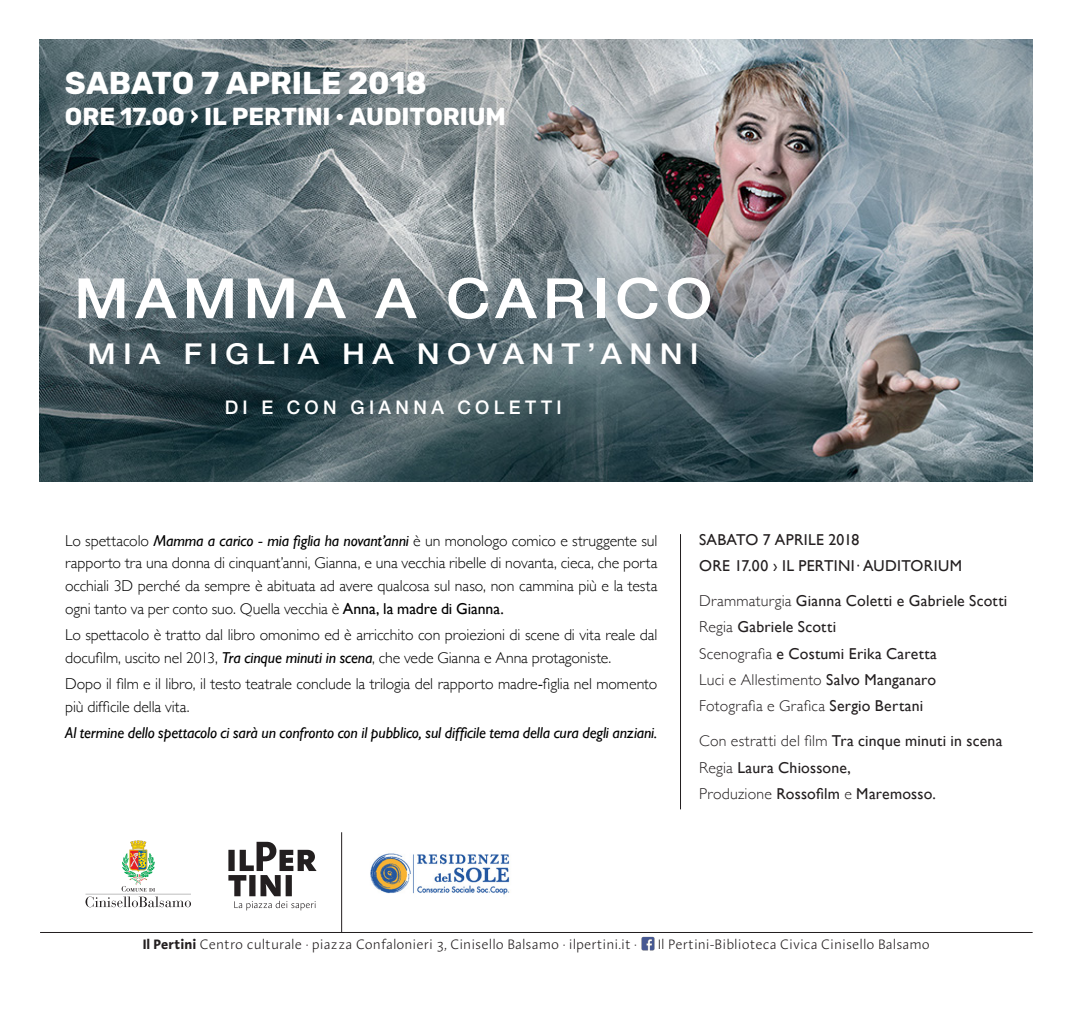
<style>
.page{position:relative;width:1072px;height:1012px;background:#fff}
.page>*{position:absolute;margin:0;border:0;box-sizing:border-box;transform-origin:0 0}
.t1{font:500 55.65px "Helvetica Neue";letter-spacing:.1em;color:#fff;scale:1.11 1}
.t2{font:700 31.5px "Rubik";color:#fff}
.t3{font:500 28.7px "Helvetica Neue";letter-spacing:.225em;color:#fff;scale:1.11 1}
.t4{font:700 24.5px "Rubik";color:#fff}
.t5{font:500 18.72px "Helvetica Neue";letter-spacing:.235em;color:#fff}
.t6{font:300 15.75px/22.8px "Gill Sans";letter-spacing:-.005em;color:#000}
.t7{font:15.75px/26.2px "Gill Sans";letter-spacing:.015em;color:#231f20}
.t8{font:italic 15.75px "Gill Sans";letter-spacing:-.01em;color:#000}
.t9{font:300 15.75px "Gill Sans";letter-spacing:.015em;color:#231f20}
.testo{font:300 14px "Linotype Aroma";color:#231f20}
.s1{font-weight:400;font-style:italic}
.s2{font-family:"Minion Pro";font-weight:700;font-style:italic}
.s3{font-weight:400}
.s4{font-weight:300}
.s5{font-weight:700}
</style>
<div class="page">
<img style="left:40px;top:40px;width:992px;height:441px">
<img style="left:641px;top:936px;width:14px;height:15px">
<hr style="left:40px;top:932px;width:992px;height:1px;background:#231f20">
<svg style="left:228px;top:842px;width:88px;height:68px"></svg>
<hr style="left:341px;top:832px;width:1px;height:100px;background:#231f20">
<img style="left:370px;top:853px;width:140px;height:42px">
<svg style="left:85px;top:840px;width:106px;height:67px"></svg>
<hr style="left:680px;top:534px;width:1px;height:275px;background:#231f20">
<p class="t2" style="left:65px;top:65px;width:364px">SABATO 7 APRILE 2018</p>
<p class="t4" style="left:65px;top:102px;width:442px">ORE 17.00 › IL PERTINI · AUDITORIUM</p>
<p class="t1" style="left:74px;top:254px;width:576px">MAMMA A CARICO</p>
<p class="t3" style="left:88px;top:331px;width:552px">MIA FIGLIA HA NOVANT’ANNI</p>
<p class="t5" style="left:225px;top:392px;width:338px">DI E CON GIANNA COLETTI</p>
<p class="t6" style="left:65px;top:528px;width:594px;text-align:justify">Lo spettacolo <span class="s1">Mamma a carico</span> <span class="s2">-</span> <span class="s1">mia figlia ha novant’anni</span> è un monologo comico e struggente sul rapporto tra una donna di cinquant’anni, Gianna, e una vecchia ribelle di novanta, cieca, che porta occhiali 3D perché da sempre è abituata ad avere qualcosa sul naso, non cammina più e la testa ogni tanto va per conto suo. Quella vecchia è <span class="s3">Anna, la madre di Gianna.</span></p>
<p class="t6" style="left:65px;top:623px;width:593px">Lo spettacolo è tratto dal libro omonimo ed è arricchito con proiezioni di scene di vita reale dal docufilm, uscito nel 2013, <span class="s1">Tra cinque minuti in scena</span>, che vede Gianna e Anna protagoniste.</p>
<p class="t6" style="left:65px;top:672px;width:593px">Dopo il film e il libro, il testo teatrale conclude la trilogia del rapporto madre<span class="s2">-</span>figlia nel momento più difficile della vita.</p>
<p class="t8" style="left:65px;top:724px;width:593px">Al termine dello spettacolo ci sarà un confronto con il pubblico, sul difficile tema della cura degli anziani.</p>
<p class="t7" style="left:699px;top:526px;width:162px">SABATO 7 APRILE 2018</p>
<p class="t7" style="left:699px;top:553px;width:264px">ORE 17.00 › IL PERTINI· AUDITORIUM</p>
<p class="t7" style="left:699px;top:588px;width:310px"><span class="s4">Drammaturgia</span> Gianna Coletti e Gabriele Scotti</p>
<p class="t7" style="left:699px;top:614px;width:138px"><span class="s4">Regia</span> Gabriele Scotti</p>
<p class="t7" style="left:699px;top:640px;width:239px"><span class="s4">Scenografia</span> e Costumi Erika Caretta</p>
<p class="t9" style="left:699px;top:667px;width:238px">Luci e Allestimento <span class="s3">Salvo Manganaro</span></p>
<p class="t9" style="left:699px;top:694px;width:225px">Fotografia e Grafica <span class="s3">Sergio Bertani</span></p>
<p class="t7" style="left:699px;top:728px;width:305px"><span class="s4">Con estratti del film</span> Tra cinque minuti in scena<br><span class="s4">Regia</span> Laura Chiossone,</p>
<p class="t7" style="left:699px;top:780px;width:238px"><span class="s4">Produzione</span> Rossofilm <span class="s4">e</span> Maremosso.</p>
<p class="testo" style="left:143px;top:935px;width:496px"><span class="s5">Il Pertini</span> Centro culturale · piazza Confalonieri 3, Cinisello Balsamo · ilpertini.it ·</p>
<p class="testo" style="left:657px;top:935px;width:274px">Il Pertini-Biblioteca Civica Cinisello Balsamo</p>
</div>
